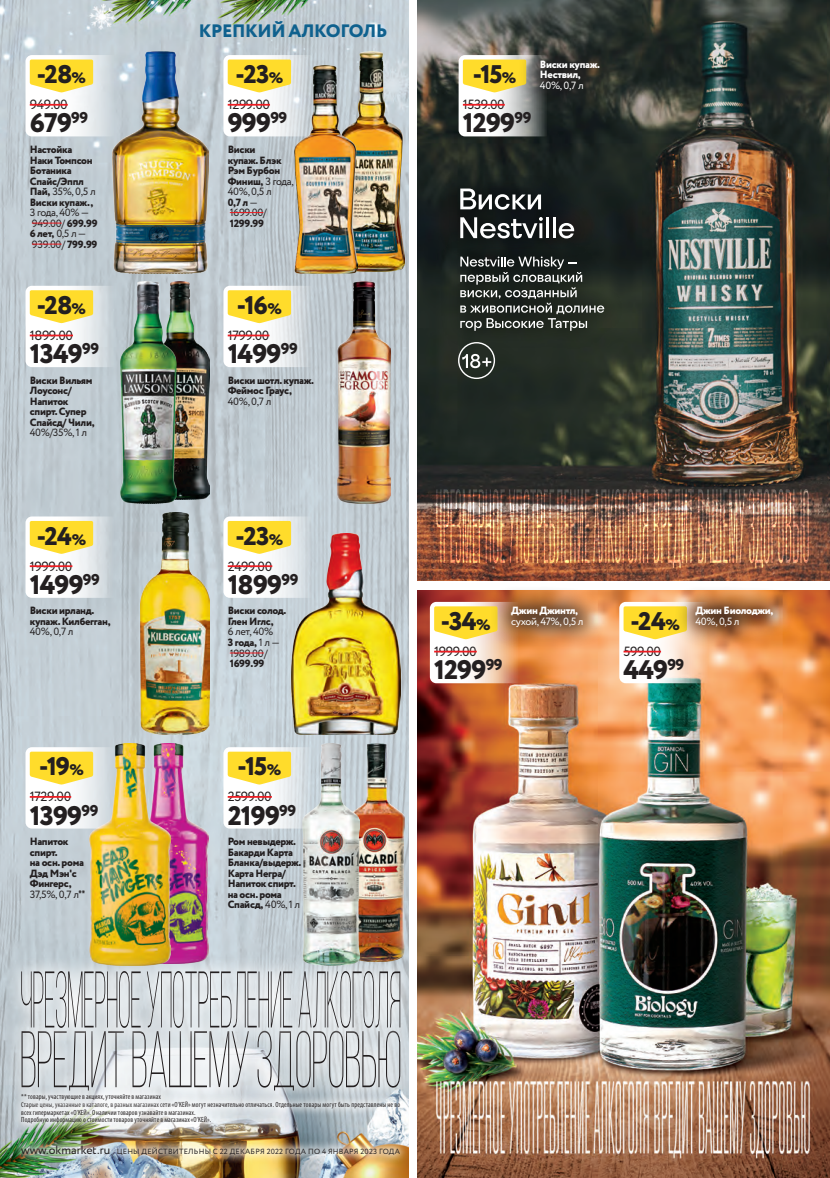
<style>
.page{position:relative;width:830px;height:1178px;background:#fff}
.page>*{position:absolute;margin:0;border:0;box-sizing:border-box;transform-origin:0 0}
.t1{font:800 26.85px "Circe";letter-spacing:-.03em;color:#231f20}
.t2{font:800 25.5px "Circe";letter-spacing:-.035em;color:#231f20}
.t3{font:800 18px "Circe";letter-spacing:-.015em;color:#0f618e}
.t4{font:13.35px "Circe";letter-spacing:-.03em;color:#231f20}
.t5{font:800 10.5px/10.5px "Circe";letter-spacing:-.03em;color:#231f20}
.t6{font:10.5px/10.5px "Circe";letter-spacing:-.03em;color:#231f20}
.t7{font:800 10.5px/10.5px "Circe";letter-spacing:-.03em;color:#fff}
.t8{font:10.5px "Circe";letter-spacing:-.035em;color:#fff}
.t9{font:condensed 7.5px/7.5px "Myriad Pro";letter-spacing:.02em;color:#231f20;scale:.95 1}
.t10{font:7.5px "Circe";letter-spacing:.03em;color:#231f20}
.s1{font-size:15.3px}
.s2{font-weight:400}
.s3{font-weight:800}
.s4{font-family:"PT Sans";font-weight:700;font-stretch:condensed}
.s5{font-size:12px}
</style>
<div class="page">
<img style="left:417px;top:0;width:412px;height:581px">
<img style="left:436px;top:489px;width:372px;height:79px">
<svg style="left:462px;top:355px;width:29px;height:13px"></svg>
<div style="left:458px;top:342px;width:37px;height:37px;border:1px solid #fff;border-radius:50%"></div>
<img style="left:436px;top:232px;width:192px;height:123px">
<svg style="left:460px;top:256px;width:144px;height:75px;background:#474c47"></svg>
<img style="left:436px;top:165px;width:162px;height:98px">
<svg style="left:460px;top:189px;width:80px;height:21px"></svg>
<svg style="left:460px;top:217px;width:82px;height:21px"></svg>
<hr style="left:546px;top:217px;width:3px;height:21px;background:#fff">
<hr style="left:552px;top:217px;width:3px;height:21px;background:#fff">
<svg style="left:558px;top:223px;width:16px;height:15px"></svg>
<img style="left:417px;top:590px;width:412px;height:588px">
<img style="left:0;top:0;width:408px;height:1178px">
<img style="left:113px;top:51px;width:95px;height:222px">
<svg style="left:25px;top:55px;width:98px;height:81px"></svg>
<hr style="left:30px;top:104px;width:38px;height:2px;background:#ee1d23">
<svg style="left:30px;top:60px;width:63px;height:32px;background:#fedf42"></svg>
<hr style="left:32px;top:223px;width:30px;height:1px;background:#ee1d23">
<hr style="left:32px;top:244px;width:30px;height:1px;background:#ee1d23">
<img style="left:340px;top:51px;width:64px;height:220px">
<img style="left:295px;top:65px;width:62px;height:208px">
<svg style="left:223px;top:55px;width:98px;height:81px"></svg>
<hr style="left:227px;top:104px;width:43px;height:2px;background:#ee1d23">
<svg style="left:227px;top:60px;width:64px;height:32px;background:#fedf44"></svg>
<hr style="left:230px;top:212px;width:33px;height:1px;background:#ee1d23">
<img style="left:177px;top:282px;width:32px;height:217px">
<img style="left:121px;top:282px;width:56px;height:222px">
<svg style="left:25px;top:286px;width:98px;height:81px"></svg>
<hr style="left:30px;top:335px;width:43px;height:1px;background:#ee1d23">
<svg style="left:30px;top:290px;width:63px;height:33px;background:#fedf45"></svg>
<img style="left:337px;top:282px;width:53px;height:222px">
<svg style="left:223px;top:286px;width:98px;height:81px"></svg>
<hr style="left:227px;top:335px;width:42px;height:1px;background:#ee1d23">
<svg style="left:227px;top:290px;width:64px;height:33px;background:#fddf47"></svg>
<svg style="left:458px;top:55px;width:98px;height:81px"></svg>
<hr style="left:462px;top:104px;width:42px;height:2px;background:#ee1d23">
<svg style="left:462px;top:60px;width:55px;height:32px;background:#fdde41"></svg>
<div style="left:517px;top:38px;width:104px;height:74px;background:#231f20;opacity:.8"></div>
<img style="left:141px;top:512px;width:68px;height:223px">
<svg style="left:25px;top:516px;width:98px;height:82px"></svg>
<hr style="left:30px;top:565px;width:42px;height:2px;background:#ee1d23">
<svg style="left:30px;top:521px;width:63px;height:33px;background:#fddf45"></svg>
<img style="left:291px;top:533px;width:109px;height:202px">
<svg style="left:223px;top:516px;width:98px;height:82px"></svg>
<hr style="left:227px;top:565px;width:45px;height:2px;background:#ee1d23">
<svg style="left:227px;top:521px;width:64px;height:33px;background:#fee047"></svg>
<hr style="left:230px;top:653px;width:34px;height:1px;background:#ee1d23">
<img style="left:359px;top:743px;width:45px;height:212px">
<img style="left:302px;top:743px;width:57px;height:212px">
<svg style="left:223px;top:747px;width:98px;height:81px"></svg>
<hr style="left:227px;top:796px;width:45px;height:2px;background:#ee1d23">
<svg style="left:227px;top:752px;width:64px;height:32px;background:#fedf44"></svg>
<img style="left:170px;top:743px;width:39px;height:212px">
<img style="left:89px;top:743px;width:81px;height:212px">
<svg style="left:25px;top:747px;width:98px;height:81px"></svg>
<hr style="left:30px;top:796px;width:41px;height:2px;background:#ee1d23">
<svg style="left:30px;top:752px;width:63px;height:32px;background:#fedf41"></svg>
<svg style="left:619px;top:602px;width:97px;height:81px"></svg>
<hr style="left:623px;top:651px;width:37px;height:1px;background:#ee1d23">
<svg style="left:623px;top:606px;width:50px;height:33px;background:#fedf43"></svg>
<div style="left:673px;top:585px;width:121px;height:64px;background:#231f20;opacity:.8"></div>
<svg style="left:429px;top:602px;width:98px;height:81px"></svg>
<hr style="left:434px;top:651px;width:42px;height:1px;background:#ee1d23">
<svg style="left:434px;top:606px;width:55px;height:33px;background:#fedf42"></svg>
<div style="left:489px;top:585px;width:116px;height:64px;background:#231f20;opacity:.8"></div>
<img style="left:12px;top:1136px;width:107px;height:27px">
<svg style="left:6px;top:1043px;width:403px;height:62px"></svg>
<svg style="left:6px;top:955px;width:403px;height:88px;background:#c1c1b8"></svg>
<svg style="left:21px;top:971px;width:379px;height:119px;background:#c7cbce"></svg>
<img style="left:108px;top:1138px;width:300px;height:26px">
<img style="left:12px;top:1091px;width:396px;height:42px">
<svg style="left:12px;top:1084px;width:158px;height:26px"></svg>
<h3 class="t3" style="left:199px;top:18px;width:190px">КРЕПКИЙ АЛКОГОЛЬ</h3>
<h2 class="t2" style="left:37px;top:57px;width:51px">-28<span class="s1">%</span></h2>
<h2 class="t2" style="left:235px;top:57px;width:49px">-23<span class="s1">%</span></h2>
<h2 class="t2" style="left:472px;top:57px;width:45px">-15<span class="s1">%</span></h2>
<p class="t7" style="left:539px;top:59px;width:62px">Виски купаж.<br>Нествил,</p>
<p class="t8" style="left:539px;top:78px;width:45px">40%, 0,7 л</p>
<p class="t4" style="left:30px;top:96px;width:39px">949.00</p>
<p class="t4" style="left:227px;top:96px;width:44px">1299.00</p>
<p class="t4" style="left:462px;top:96px;width:43px">1539.00</p>
<h1 class="t1" style="left:30px;top:105px;width:60px">679<sup>99</sup></h1>
<h1 class="t1" style="left:227px;top:105px;width:61px">999<sup>99</sup></h1>
<h1 class="t1" style="left:462px;top:105px;width:70px">1299<sup>99</sup></h1>
<p class="t5" style="left:30px;top:145px;width:67px">Настойка<br>Наки Томпсон<br>Ботаника<br>Спайс/Эппл<br>Пай, <span class="s2">35%, 0,5 л<br></span>Виски купаж.,</p>
<p class="t6" style="left:30px;top:208px;width:69px">3 года, 40% —<br>949.00/ <span class="s3">699.99<br>6 лет,</span> 0,5 л —<br>939.00/ <span class="s3">799.99</span></p>
<p class="t5" style="left:227px;top:145px;width:67px">Виски<br>купаж. Блэк<br>Рэм Бурбон<br>Финиш, <span class="s2">3 года,<br>40%, 0,5 л<br></span>0,7 л <span class="s2">—<br>1699.00/</span></p>
<p class="t5" style="left:230px;top:218px;width:36px">1299.99</p>
<h2 class="t2" style="left:37px;top:288px;width:51px">-28<span class="s1">%</span></h2>
<h2 class="t2" style="left:237px;top:288px;width:46px">-16<span class="s1">%</span></h2>
<p class="t4" style="left:30px;top:326px;width:45px">1899.00</p>
<p class="t4" style="left:227px;top:326px;width:43px">1799.00</p>
<h1 class="t1" style="left:30px;top:336px;width:71px">1349<sup>99</sup></h1>
<h1 class="t1" style="left:227px;top:336px;width:72px">1499<sup>99</sup></h1>
<p class="t5" style="left:30px;top:375px;width:66px">Виски Вильям<br>Лоусонс/<br>Напиток спирт. Супер<br>Спайсд/ Чили,</p>
<p class="t6" style="left:30px;top:428px;width:59px">40%/35%, 1 л</p>
<p class="t5" style="left:227px;top:375px;width:88px">Виски шотл. купаж.<br>Феймос Граус,</p>
<p class="t6" style="left:227px;top:396px;width:45px">40%, 0,7 л</p>
<h2 class="t2" style="left:37px;top:519px;width:51px">-24<span class="s1">%</span></h2>
<h2 class="t2" style="left:235px;top:519px;width:49px">-23<span class="s1">%</span></h2>
<p class="t4" style="left:30px;top:557px;width:44px">1999.00</p>
<p class="t4" style="left:227px;top:557px;width:46px">2499.00</p>
<h1 class="t1" style="left:30px;top:566px;width:72px">1499<sup>99</sup></h1>
<h1 class="t1" style="left:227px;top:566px;width:72px">1899<sup>99</sup></h1>
<p class="t5" style="left:30px;top:606px;width:82px">Виски ирланд. купаж. Килбегган,</p>
<p class="t6" style="left:30px;top:627px;width:45px">40%, 0,7 л</p>
<p class="t5" style="left:227px;top:606px;width:60px">Виски солод.<br>Глен Иглс,</p>
<p class="t6" style="left:227px;top:627px;width:54px">6 лет, 40%<br><span class="s3">3 года,</span> 1 л —<br>1989.00/</p>
<p class="t5" style="left:230px;top:659px;width:36px">1699.99</p>
<h2 class="t2" style="left:440px;top:604px;width:51px">-34<span class="s1">%</span></h2>
<p class="t7" style="left:511px;top:606px;width:68px">Джин Джинтл,</p>
<p class="t8" style="left:511px;top:614px;width:74px">сухой, 47%, 0,5 л</p>
<h2 class="t2" style="left:630px;top:604px;width:51px">-24<span class="s1">%</span></h2>
<p class="t7" style="left:695px;top:606px;width:80px">Джин Биолоджи,</p>
<p class="t8" style="left:695px;top:614px;width:45px">40%, 0,5 л</p>
<p class="t4" style="left:434px;top:643px;width:44px">1999.00</p>
<p class="t4" style="left:623px;top:643px;width:39px">599.00</p>
<h1 class="t1" style="left:434px;top:652px;width:70px">1299<sup>99</sup></h1>
<h1 class="t1" style="left:623px;top:652px;width:62px">449<sup>99</sup></h1>
<h2 class="t2" style="left:39px;top:749px;width:46px">-19<span class="s1">%</span></h2>
<h2 class="t2" style="left:237px;top:749px;width:45px">-15<span class="s1">%</span></h2>
<p class="t4" style="left:30px;top:788px;width:43px">1729.00</p>
<p class="t4" style="left:227px;top:788px;width:46px">2599.00</p>
<h1 class="t1" style="left:30px;top:797px;width:70px">1399<sup>99</sup></h1>
<h1 class="t1" style="left:227px;top:797px;width:70px">2199<sup>99</sup></h1>
<p class="t5" style="left:30px;top:837px;width:57px">Напиток спирт.<br>на осн. рома<br>Дэд Мэн'с<br>Фингерс,<br><span class="s2">37,5%, 0,7 л</span><span class="s4">**</span></p>
<p class="t5" style="left:227px;top:837px;width:75px">Ром невыдерж.<br>Бакарди Карта<br>Бланка/выдерж.<br>Карта Негра/<br>Напиток спирт. на осн. рома<br>Спайсд, <span class="s2">40%, 1 л</span></p>
<p class="t9" style="left:21px;top:1093px;width:148px">** товары, участвующие в акциях, уточняйте в магазинах</p>
<p class="t9" style="left:21px;top:1101px;width:400px">Старые цены, указанные в каталоге, в разных магазинах сети «О'КЕЙ» могут незначительно отличаться. Отдельные товары могут быть представлены не во всех гипермаркетах «О'КЕЙ». О наличии товаров узнавайте в магазинах.<br>Подробную информацию о стоимости товаров уточняйте в магазинах «О'КЕЙ».</p>
<p class="t10" style="left:21px;top:1146px;width:380px"><span class="s5">www.okmarket.ru</span> ЦЕНЫ ДЕЙСТВИТЕЛЬНЫ с 22 де кабря 2022 года по 4 января 2023 года</p>
</div>
